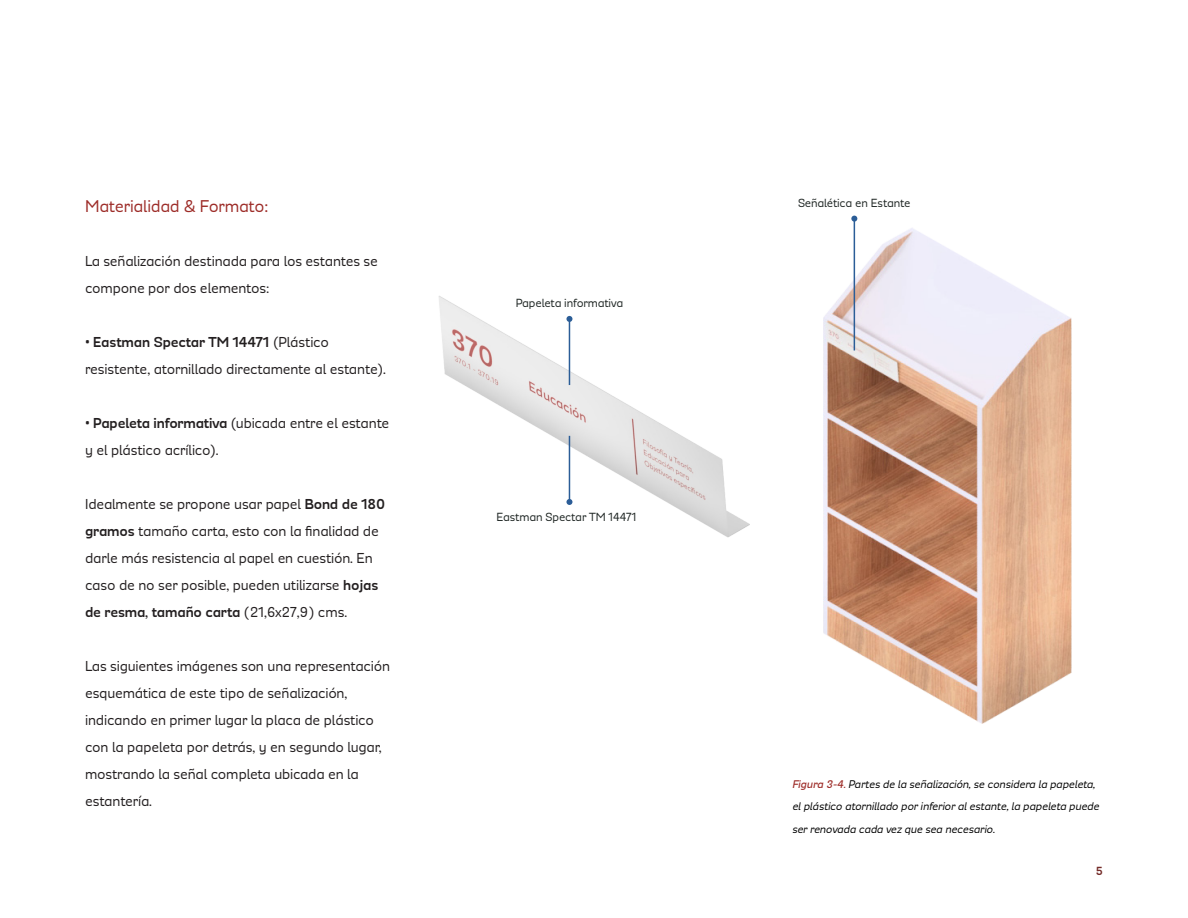
<style>
.page{position:relative;width:1188px;height:918px;background:#fff}
.page>*{position:absolute;margin:0;border:0;box-sizing:border-box;transform-origin:0 0}
.t1{font:19.5px "Modernica";letter-spacing:-.015em;color:#9d2c28}
.t2{font:16.5px/27px "Modernica";letter-spacing:-.015em;color:#231f20}
.t3{font:13.5px "Modernica";letter-spacing:-.015em;color:#1f2624}
.t4{font:700 13.5px "Modernica";color:#732a27}
.t5{font:italic 12.75px/22.5px "Modernica";color:#000}
.s1{font-family:"Rajdhani";font-weight:700}
.s2{font-weight:700}
.s3{font-weight:500;color:#9d2c28}
</style>
<div class="page">
<img style="left:824px;top:228px;width:247px;height:496px">
<img style="left:439px;top:296px;width:310px;height:242px">
<hr style="left:569px;top:319px;width:1px;height:66px;background:#2b5d97">
<svg style="left:566px;top:316px;width:6px;height:6px"></svg>
<hr style="left:854px;top:219px;width:1px;height:131px;background:#2b5d97">
<svg style="left:851px;top:216px;width:6px;height:6px"></svg>
<hr style="left:569px;top:436px;width:1px;height:66px;background:#2b5d97">
<svg style="left:566px;top:499px;width:6px;height:6px"></svg>
<p class="t1" style="left:85px;top:197px;width:185px">Materialidad &amp; Formato:</p>
<p class="t2" style="left:85px;top:248px;width:294px">La señalización destinada para los estantes se compone por dos elementos:</p>
<p class="t2" style="left:85px;top:329px;width:302px"><span class="s1">•</span> <span class="s2">Eastman Spectar TM 14471</span> (Plástico resistente, atornillado directamente al estante).</p>
<p class="t2" style="left:85px;top:410px;width:306px"><span class="s1">•</span> <span class="s2">Papeleta informativa</span> (ubicada entre el estante y el plástico acrílico).</p>
<p class="t2" style="left:85px;top:491px;width:302px">Idealmente se propone usar papel <span class="s2">Bond de 180 gramos</span> tamaño carta, esto con la finalidad de darle más resistencia al papel en cuestión. En caso de no ser posible, pueden utilizarse <span class="s2">hojas de resma, tamaño carta</span> (21,6x27,9) cms.</p>
<p class="t2" style="left:85px;top:653px;width:307px">Las siguientes imágenes son una representación esquemática de este tipo de señalización, indicando en primer lugar la placa de plástico con la papeleta por detrás, y en segundo lugar, mostrando la señal completa ubicada en la estantería.</p>
<p class="t3" style="left:516px;top:297px;width:109px">Papeleta informativa</p>
<p class="t3" style="left:496px;top:511px;width:142px">Eastman Spectar TM 14471</p>
<p class="t3" style="left:798px;top:197px;width:114px">Señalética en Estante</p>
<p class="t5" style="left:792px;top:773px;width:311px"><span class="s3">Figura 3-4.</span>Partes de la señalización,se considera la papeleta, elplástico atornillado por inferior alestante,la papeleta puede ser renovada cada vez que sea necesario.</p>
<p class="t4" style="left:1096px;top:865px;width:9px">5</p>
</div>
